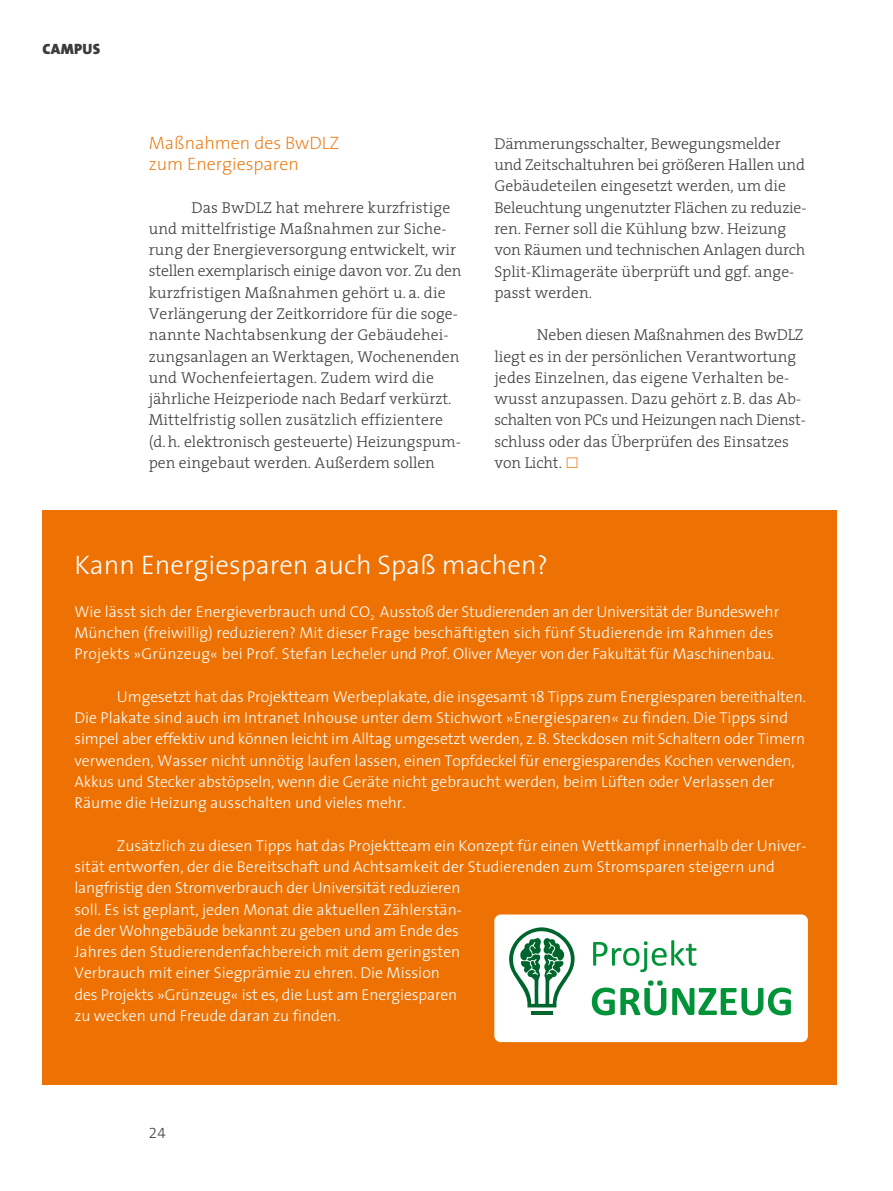
<style>
.page{position:relative;width:893px;height:1191px;background:#fff}
.page>*{position:absolute;margin:0;border:0;box-sizing:border-box;transform-origin:0 0}
.t1{font:300 27px "The Sans";color:#fff}
.t2{font:200 18px/21.3px "The Sans";color:#ee7203}
.t3{font:300 15.75px/21.3px "The Sans";color:#fff}
.t4{font:300 15.75px/21.3px "The Serif";color:#3c3c3b}
.t5{font:900 15px "The Sans";letter-spacing:.02em;color:#3c3c3b}
.t6{font:15px "The Sans Light Expert";color:#3c3c3b}
.s1{font-family:"Klavika Arrows";color:#ee7203}
</style>
<div class="page">
<div style="left:43px;top:510px;width:794px;height:574px;background:#ee7203"></div>
<div style="left:494px;top:914px;width:314px;height:128px;background:#fff;border-radius:6px"></div>
<svg style="left:593px;top:940px;width:103px;height:32px"></svg>
<svg style="left:592px;top:980px;width:74px;height:35px"></svg>
<svg style="left:672px;top:987px;width:119px;height:28px"></svg>
<svg style="left:509px;top:927px;width:66px;height:80px"></svg>
<hr style="left:531px;top:1011px;width:22px;height:3px;background:#00652c">
<p class="t5" style="left:43px;top:36px;width:59px">CAMPUS</p>
<p class="t2" style="left:149px;top:131px;width:192px">Maßnahmen des BwDLZ zum Energiesparen</p>
<p class="t4" style="left:149px;top:196px;width:314px;text-indent:43px">Das BwDLZ hat mehrere kurzfristige und mittelfristige Maßnahmen zur Siche&shy;rung der Energieversorgung entwickelt, wir stellen exemplarisch einige davon vor. Zu den kurzfristigen Maßnahmen gehört u. a. die Verlängerung der Zeitkorridore für die soge&shy;nannte Nachtabsenkung der Gebäudehei&shy;zungsanlagen an Werktagen, Wochenenden und Wochenfeiertagen. Zudem wird die jährliche Heizperiode nach Bedarf verkürzt.<br>Mittelfristig sollen zusätzlich effizientere</p>
<p class="t4" style="left:149px;top:430px;width:313px">(d. h. elektronisch gesteuerte) Heizungspum&shy;pen eingebaut werden. Außerdem sollen</p>
<p class="t4" style="left:494px;top:132px;width:314px">Dämmerungsschalter, Bewegungsmelder und Zeitschaltuhren bei größeren Hallen und Gebäudeteilen eingesetzt werden, um die Beleuchtung ungenutzter Flächen zu reduzie&shy;ren. Ferner soll die Kühlung bzw. Heizung von Räumen und technischen Anlagen durch Split-Klimageräte überprüft und ggf. ange&shy;passt werden.</p>
<p class="t4" style="left:494px;top:324px;width:313px;text-indent:43px">Neben diesen Maßnahmen des BwDLZ liegt es in der persönlichen Verantwortung jedes Einzelnen, das eigene Verhalten be&shy;wusst anzupassen. Dazu gehört z. B. das Ab&shy;schalten von PCs und Heizungen nach Dienst&shy;schluss oder das Überprüfen des Einsatzes von Licht. <span class="s1">)</span></p>
<p class="t1" style="left:74px;top:543px;width:475px">Kann Energiesparen auch Spaß machen?</p>
<p class="t3" style="left:74px;top:600px;width:706px">Wie lässt sich der Energieverbrauch und CO<sub>2</sub> Ausstoß der Studierenden an der Universität der Bundeswehr<br>München (freiwillig) reduzieren? Mit dieser Frage beschäftigten sich fünf Studierende im Rahmen des<br>Projekts »Grünzeug« bei Prof. Stefan Lecheler und Prof. Oliver Meyer von der Fakultät für Maschinenbau.</p>
<p class="t3" style="left:74px;top:685px;width:733px;text-indent:43px">Umgesetzt hat das Projektteam Werbeplakate, die insgesamt 18 Tipps zum Energiesparen bereithalten.<br>Die Plakate sind auch im Intranet Inhouse unter dem Stichwort »Energiesparen« zu finden. Die Tipps sind simpel aber effektiv und können leicht im Alltag umgesetzt werden, z.B. Steckdosen mit Schaltern oder Timern verwenden, Wasser nicht unnötig laufen lassen, einen Topfdeckel für energiesparendes Kochen verwenden, Akkus und Stecker abstöpseln, wenn die Geräte nicht gebraucht werden, beim Lüften oder Verlassen der Räume die Heizung ausschalten und vieles mehr.</p>
<p class="t3" style="left:74px;top:834px;width:734px;text-indent:43px">Zusätzlich zu diesen Tipps hat das Projektteam ein Konzept für einen Wettkampf innerhalb der Univer&shy;sität entworfen, der die Bereitschaft und Achtsamkeit der Studierenden zum Stromsparen steigern und langfristig den Stromverbrauch der Universität reduzieren<br>soll. Es ist geplant, jeden Monat die aktuellen Zählerstän-<br>de der Wohngebäude bekannt zu geben und am Ende des<br>Jahres den Studierendenfachbereich mit dem geringsten<br>Verbrauch mit einer Siegprämie zu ehren. Die Mission<br>des Projekts »Grünzeug« ist es, die Lust am Energiesparen<br>zu wecken und Freude daran zu finden.</p>
<p class="t6" style="left:149px;top:1121px;width:18px">24</p>
</div>
